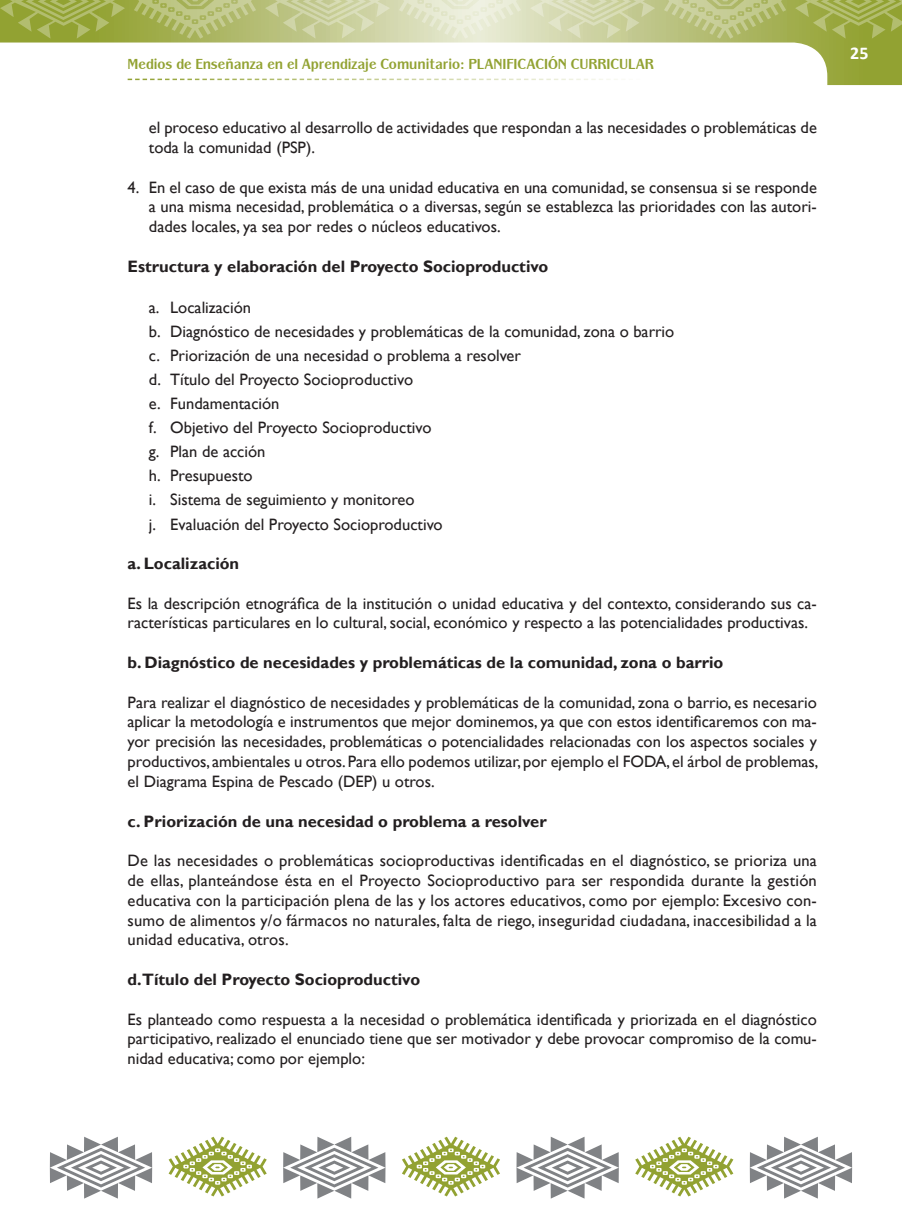
<style>
.page{position:relative;width:902px;height:1208px;background:#fff}
.page>*{position:absolute;margin:0;border:0;box-sizing:border-box;transform-origin:0 0}
.t1{font:700 18px "Calibri";color:#fff}
.Parrafos{font:16.5px/19.8px "Gill Sans";color:#231f20;text-align:justify}
.Viñetas{font:16.5px/19.8px "Gill Sans";color:#231f20}
.Parrafos-2{font:700 16.5px "Gill Sans";color:#231f20}
.t2{font:700 15px "Panache";color:#92a232;scale:.95 1}
</style>
<div class="page">
<svg style="left:0;top:0;width:901px;height:85px"></svg>
<svg style="left:128px;top:79px;width:684px;height:1px"></svg>
<svg style="left:168px;top:1136px;width:99px;height:60px"></svg>
<svg style="left:402px;top:1136px;width:98px;height:60px"></svg>
<svg style="left:635px;top:1136px;width:98px;height:60px"></svg>
<svg style="left:283px;top:1136px;width:102px;height:62px"></svg>
<svg style="left:50px;top:1136px;width:102px;height:62px"></svg>
<svg style="left:516px;top:1136px;width:102px;height:62px"></svg>
<svg style="left:749px;top:1136px;width:103px;height:62px"></svg>
<svg style="left:399px;top:0;width:122px;height:39px;background:#e4e7cd"></svg>
<svg style="left:664px;top:0;width:122px;height:39px;background:#b8c07b"></svg>
<svg style="left:134px;top:0;width:122px;height:39px;background:#b1ba6c"></svg>
<svg style="left:530px;top:0;width:125px;height:39px;background:#d1d6aa"></svg>
<svg style="left:795px;top:0;width:106px;height:39px;background:#a0ad4c"></svg>
<svg style="left:0;top:0;width:125px;height:39px;background:#9caa45"></svg>
<svg style="left:265px;top:0;width:125px;height:39px;background:#c9ce9b"></svg>
<p class="t2" style="left:128px;top:56px;width:555px">Medios de Enseñanza en el Aprendizaje Comunitario: PLANIFICACIÓN CURRICULAR</p>
<p class="Viñetas" style="left:149px;top:118px;width:669px">el proceso educativo al desarrollo de actividades que respondan a las necesidades o problemáticas de toda la comunidad (PSP).</p>
<p class="Viñetas" style="left:149px;top:177px;width:669px;text-align:justify;text-indent:-21px">4. En el caso de que exista más de una unidad educativa en una comunidad, se consensua si se responde a una misma necesidad, problemática o a diversas, según se establezca las prioridades con las autori&shy;dades locales, ya sea por redes o núcleos educativos.</p>
<p class="Parrafos-2" style="left:128px;top:256px;width:422px">Estructura y elaboración del Proyecto Socioproductivo</p>
<p class="Viñetas" style="left:149px;top:298px;width:104px">a. Localización</p>
<p class="Viñetas" style="left:149px;top:322px;width:527px">b. Diagnóstico de necesidades y problemáticas de la comunidad, zona o barrio</p>
<p class="Viñetas" style="left:149px;top:346px;width:373px">c. Priorización de una necesidad o problema a resolver</p>
<p class="Viñetas" style="left:149px;top:370px;width:266px">d. Título del Proyecto Socioproductivo</p>
<p class="Viñetas" style="left:149px;top:394px;width:132px">e. Fundamentación</p>
<p class="Viñetas" style="left:149px;top:418px;width:284px">f. Objetivo del Proyecto Socioproductivo</p>
<p class="Viñetas" style="left:149px;top:442px;width:118px">g. Plan de acción</p>
<p class="Viñetas" style="left:149px;top:466px;width:105px">h. Presupuesto</p>
<p class="Viñetas" style="left:149px;top:490px;width:267px">i. Sistema de seguimiento y monitoreo</p>
<p class="Viñetas" style="left:149px;top:514px;width:295px">j. Evaluación del Proyecto Socioproductivo</p>
<p class="Parrafos-2" style="left:128px;top:553px;width:113px">a. Localización</p>
<p class="Parrafos" style="left:128px;top:593px;width:690px">Es la descripción etnográfica de la institución o unidad educativa y del contexto, considerando sus ca&shy;racterísticas particulares en lo cultural, social, económico y respecto a las potencialidades productivas.</p>
<p class="Parrafos-2" style="left:128px;top:652px;width:597px">b. Diagnóstico de necesidades y problemáticas de la comunidad, zona o barrio</p>
<p class="Parrafos" style="left:128px;top:692px;width:692px">Para realizar el diagnóstico de necesidades y problemáticas de la comunidad, zona o barrio, es necesario aplicar la metodología e instrumentos que mejor dominemos, ya que con estos identificaremos con ma&shy;yor precisión las necesidades, problemáticas o potencialidades relacionadas con los aspectos sociales y productivos, ambientales u otros. Para ello podemos utilizar, por ejemplo el FODA, el árbol de problemas, el Diagrama Espina de Pescado (DEP) u otros.</p>
<p class="Parrafos-2" style="left:128px;top:811px;width:420px">c. Priorización de una necesidad o problema a resolver</p>
<p class="Parrafos" style="left:128px;top:851px;width:690px">De las necesidades o problemáticas socioproductivas identificadas en el diagnóstico, se prioriza una de ellas, planteándose ésta en el Proyecto Socioproductivo para ser respondida durante la gestión educativa con la participación plena de las y los actores educativos, como por ejemplo: Excesivo con&shy;sumo de alimentos y/o fármacos no naturales, falta de riego, inseguridad ciudadana, inaccesibilidad a la unidad educativa, otros.</p>
<p class="Parrafos-2" style="left:128px;top:969px;width:294px">d.Título del Proyecto Socioproductivo</p>
<p class="Parrafos" style="left:128px;top:1009px;width:690px">Es planteado como respuesta a la necesidad o problemática identificada y priorizada en el diagnóstico participativo, realizado el enunciado tiene que ser motivador y debe provocar compromiso de la comu&shy;nidad educativa; como por ejemplo:</p>
<p class="t1" style="left:850px;top:41px;width:20px">25</p>
</div>
